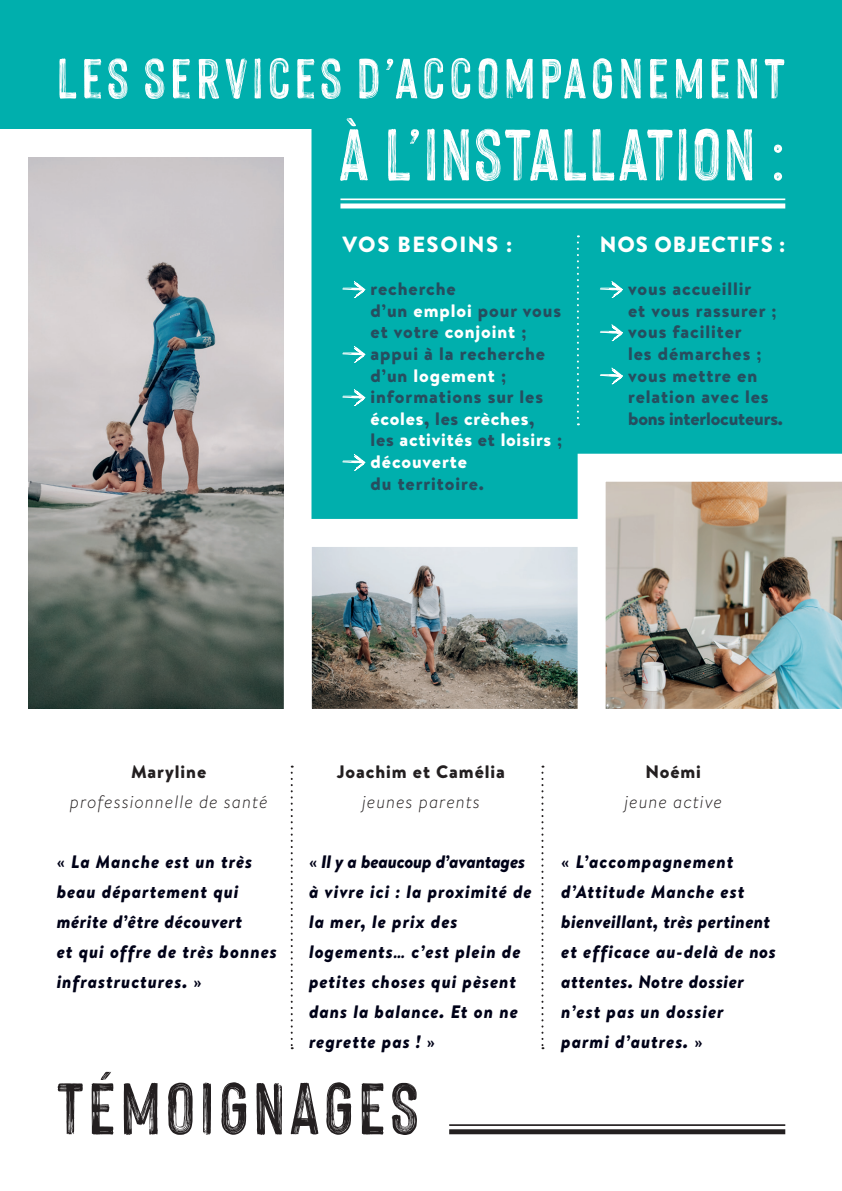
<style>
.page{position:relative;width:842px;height:1191px;background:#fff}
.page>*{position:absolute;margin:0;border:0;box-sizing:border-box;transform-origin:0 0}
.t1{font:80px "Hackney Vector";letter-spacing:.02em;color:#fff}
.t2{font:80px "Hackney Vector";letter-spacing:.05em;color:#231f20}
.t3{font:62px "Hackney Vector";letter-spacing:.065em;color:#fff}
.t4{font:900 22px "Brandon Text";letter-spacing:.04em;color:#fff}
.t5{font:900 22px "Brandon Text";letter-spacing:.07em;color:#fff}
.t6{font:italic 900 18px/30px "Brandon Text";letter-spacing:.05em;color:#000218}
.t7{font:900 18px/21.6px "Brandon Text";letter-spacing:.05em;color:#264e5f}
.t8{font:italic 300 18px "Brandon Text";letter-spacing:.05em;color:#231f20}
.t9{font:900 18px "Brandon Text";letter-spacing:.05em;color:#231f20}
.s1{color:#fff}
.s2{font-weight:500;font-style:normal}
</style>
<div class="page">
<div style="left:283px;top:0;width:559px;height:505px;background:#00afad"></div>
<hr style="left:340px;top:198px;width:445px;height:2px;background:#fff">
<div style="left:340px;top:203px;width:445px;height:5px;background:#fff"></div>
<svg style="left:342px;top:281px;width:24px;height:17px"></svg>
<svg style="left:342px;top:346px;width:24px;height:17px"></svg>
<svg style="left:342px;top:389px;width:24px;height:17px"></svg>
<svg style="left:342px;top:454px;width:24px;height:17px"></svg>
<svg style="left:600px;top:281px;width:23px;height:17px"></svg>
<svg style="left:600px;top:324px;width:23px;height:17px"></svg>
<svg style="left:600px;top:367px;width:23px;height:17px"></svg>
<img style="left:28px;top:157px;width:255px;height:552px">
<img style="left:270px;top:505px;width:294px;height:204px">
<img style="left:564px;top:440px;width:278px;height:269px">
<svg style="left:291px;top:765px;width:2px;height:284px"></svg>
<svg style="left:577px;top:235px;width:2px;height:190px"></svg>
<svg style="left:541px;top:765px;width:2px;height:284px"></svg>
<hr style="left:449px;top:1124px;width:336px;height:2px;background:#231f20">
<div style="left:449px;top:1129px;width:336px;height:5px;background:#231f20"></div>
<div style="left:0;top:0;width:335px;height:129px;background:#00afad"></div>
<h2 class="t3" style="left:57px;top:45px;width:730px">LES SERVICES D’ACCOMPAGNEMENT</h2>
<h1 class="t1" style="left:339px;top:111px;width:448px">À L’INSTALLATION :</h1>
<p class="t5" style="left:342px;top:229px;width:171px">VOS BESOINS :</p>
<p class="t7" style="left:371px;top:278px;width:193px">recherche<br>d’un <span class="s1">emploi</span> pour vous et votre <span class="s1">conjoint</span> ; appui à la recherche d’un <span class="s1">logement</span> ; informations sur les <span class="s1">écoles</span>, les <span class="s1">crèches</span>,<br>les <span class="s1">activités</span> et <span class="s1">loisirs</span> ; <span class="s1">découverte</span></p>
<p class="t7" style="left:371px;top:472px;width:115px">du territoire.</p>
<p class="t4" style="left:600px;top:229px;width:187px">NOS OBJECTIFS :</p>
<p class="t7" style="left:628px;top:278px;width:156px">vous accueillir<br>et vous rassurer ; vous faciliter<br>les démarches ; vous mettre en relation avec les bons interlocuteurs.</p>
<p class="t9" style="left:131px;top:759px;width:77px">Maryline</p>
<p class="t8" style="left:70px;top:789px;width:199px">professionnelle de santé</p>
<p class="t6" style="left:57px;top:846px;width:222px"><span class="s2">«</span> La Manche est un très beau département qui mérite d’être découvert<br>et qui offre de très bonnes infrastructures. <span class="s2">»</span></p>
<p class="t9" style="left:337px;top:759px;width:169px">Joachim et Camélia</p>
<p class="t8" style="left:362px;top:790px;width:119px">jeunes parents</p>
<p class="t6" style="left:309px;top:846px;width:224px"><span class="s2">«</span> Il y a beaucoup d’avantages à vivre ici : la proximité de la mer, le prix des logements… c’est plein de petites choses qui pèsent dans la balance. Et on ne regrette pas ! <span class="s2">»</span></p>
<p class="t9" style="left:645px;top:759px;width:57px">Noémi</p>
<p class="t8" style="left:624px;top:790px;width:99px">jeune active</p>
<p class="t6" style="left:561px;top:846px;width:216px"><span class="s2">«</span> L’accompagnement d’Attitude Manche est bienveillant, très pertinent et efficace au-delà de nos attentes. Notre dossier n’est pas un dossier parmi d’autres. <span class="s2">»</span></p>
<h1 class="t2" style="left:56px;top:1064px;width:364px">TÉMOIGNAGES</h1>
</div>
